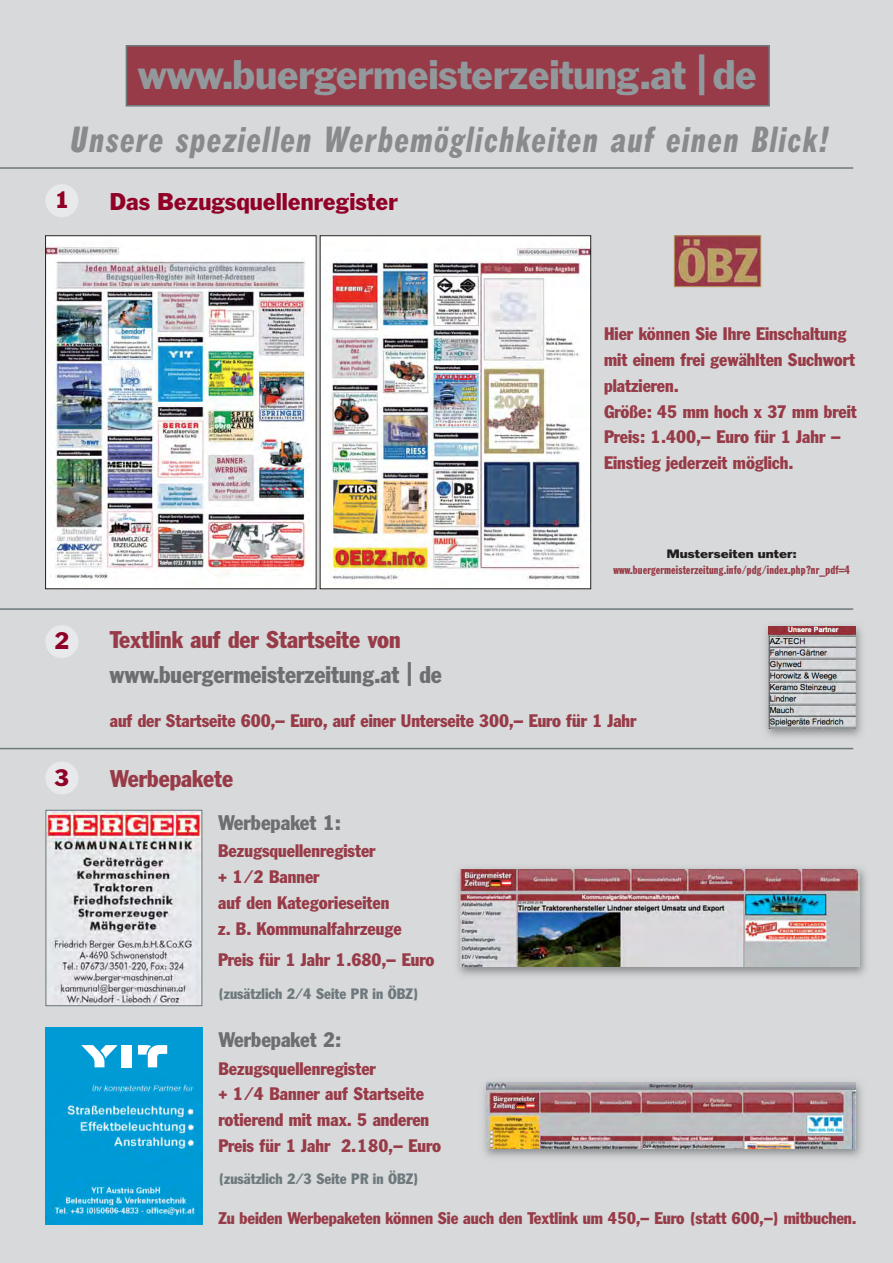
<style>
.page{position:relative;width:893px;height:1263px;background:#d7d9da}
.page>*{position:absolute;margin:0;border:0;box-sizing:border-box;transform-origin:0 0}
.t1{font:40.95px "Franklin ATFBQ";letter-spacing:-.015em;color:#92999c}
.t2{font:italic 36px "Franklin ATF Extra Condensed BQ";letter-spacing:.045em;color:#888a8c}
.t3{font:24px "Franklin ATF Condensed BQ";color:#983b48}
.t4{font:24px "Franklin ATF Condensed BQ";color:#6d6e70}
.t5{font:24px "Franklin ATFBQ";color:#900027}
.t6{font:21px "Franklin ATF Condensed BQ";color:#6d6e70}
.t7{font:18px/25.8px "Franklin ATF Condensed BQ";color:#983b48}
.t8{font:16.8px "Franklin ATF Condensed BQ";letter-spacing:-.005em;color:#983b48}
.t9{font:15px "Franklin ATF Condensed BQ";color:#6e797d}
.t10{font:12px "Franklin ATF Extra Condensed BQ";color:#983b48}
.t11{font:expanded 12px "Franklin ATFBQ";color:#231f20}
</style>
<div class="page">
<img style="left:47px;top:238px;width:267px;height:349px">
<img style="left:322px;top:238px;width:267px;height:349px">
<hr style="left:0;top:167px;width:853px;height:2px;background:#6e797d">
<hr style="left:0;top:608px;width:853px;height:2px;background:#6e797d">
<hr style="left:0;top:748px;width:853px;height:1px;background:#6e797d">
<img style="left:457px;top:868px;width:409px;height:108px">
<img style="left:461px;top:869px;width:398px;height:97px">
<img style="left:47px;top:812px;width:153px;height:192px">
<div style="left:45px;top:810px;width:157px;height:196px;border:1px solid #6e797d"></div>
<img style="left:676px;top:237px;width:83px;height:48px">
<div style="left:674px;top:235px;width:87px;height:52px;border:1px solid #ba9f66"></div>
<div style="left:127px;top:46px;width:641px;height:59px;background:#983b48"></div>
<div style="left:126px;top:45px;width:644px;height:62px;border:1px solid #6e797d"></div>
<img style="left:45px;top:1027px;width:158px;height:198px">
<div style="left:59px;top:1037px;width:130px;height:38px;background:#009ad5"></div>
<svg style="left:138px;top:1045px;width:29px;height:22px"></svg>
<div style="left:122px;top:1045px;width:10px;height:22px;background:#fff"></div>
<svg style="left:81px;top:1045px;width:37px;height:22px"></svg>
<img style="left:484px;top:1082px;width:378px;height:75px">
<img style="left:487px;top:1083px;width:369px;height:66px">
<img style="left:765px;top:625px;width:97px;height:112px">
<img style="left:769px;top:627px;width:87px;height:102px">
<svg style="left:46px;top:184px;width:32px;height:33px"></svg>
<svg style="left:46px;top:625px;width:32px;height:33px"></svg>
<svg style="left:46px;top:762px;width:32px;height:32px"></svg>
<h1 class="t1" style="left:138px;top:60px;width:620px">www.buergermeisterzeitung.at | de</h1>
<h2 class="t2" style="left:71px;top:126px;width:759px">Unsere speziellen Werbemöglichkeiten auf einen Blick!</h2>
<h3 class="t5" style="left:110px;top:193px;width:290px">Das Bezugsquellenregister</h3>
<h3 class="t5" style="left:55px;top:191px;width:16px">1</h3>
<p class="t7" style="left:604px;top:322px;width:254px">Hier können Sie Ihre Einschaltung mit einem frei gewählten Suchwort platzieren.<br>Größe: 45 mm hoch x 37 mm breit<br>Preis: 1.400,– Euro für 1 Jahr –<br>Einstieg jederzeit möglich.</p>
<h3 class="t5" style="left:55px;top:632px;width:16px">2</h3>
<h3 class="t5" style="left:55px;top:769px;width:16px">3</h3>
<h3 class="t3" style="left:110px;top:631px;width:293px">Textlink auf der Startseite von</h3>
<h3 class="t4" style="left:110px;top:666px;width:334px">www.buergermeisterzeitung.at | de</h3>
<p class="t11" style="left:667px;top:550px;width:131px">Musterseiten unter:</p>
<p class="t10" style="left:613px;top:566px;width:238px">www.buergermeisterzeitung.info/pdg/index.php?nr_pdf=4</p>
<p class="t7" style="left:110px;top:709px;width:528px">auf der Startseite 600,– Euro, auf einer Unterseite 300,– Euro für 1 Jahr</p>
<h3 class="t3" style="left:110px;top:770px;width:125px">Werbepakete</h3>
<p class="t6" style="left:218px;top:815px;width:124px">Werbepaket 1:</p>
<p class="t7" style="left:218px;top:839px;width:185px">Bezugsquellenregister<br>+ 1/2 Banner<br>auf den Kategorieseiten z. B. Kommunalfahrzeuge</p>
<p class="t7" style="left:218px;top:948px;width:218px">Preis für 1 Jahr 1.680,– Euro</p>
<p class="t9" style="left:218px;top:988px;width:202px">(zusätzlich 2/4 Seite PR in ÖBZ)</p>
<p class="t6" style="left:218px;top:1032px;width:124px">Werbepaket 2:</p>
<p class="t7" style="left:218px;top:1056px;width:224px">Bezugsquellenregister<br>+ 1/4 Banner auf Startseite rotierend mit max. 5 anderen<br>Preis für 1 Jahr 2.180,– Euro</p>
<p class="t9" style="left:218px;top:1173px;width:202px">(zusätzlich 2/3 Seite PR in ÖBZ)</p>
<p class="t8" style="left:218px;top:1212px;width:639px">Zu beiden Werbepaketen können Sie auch den Textlink um 450,– Euro (statt 600,–) mitbuchen.</p>
</div>
